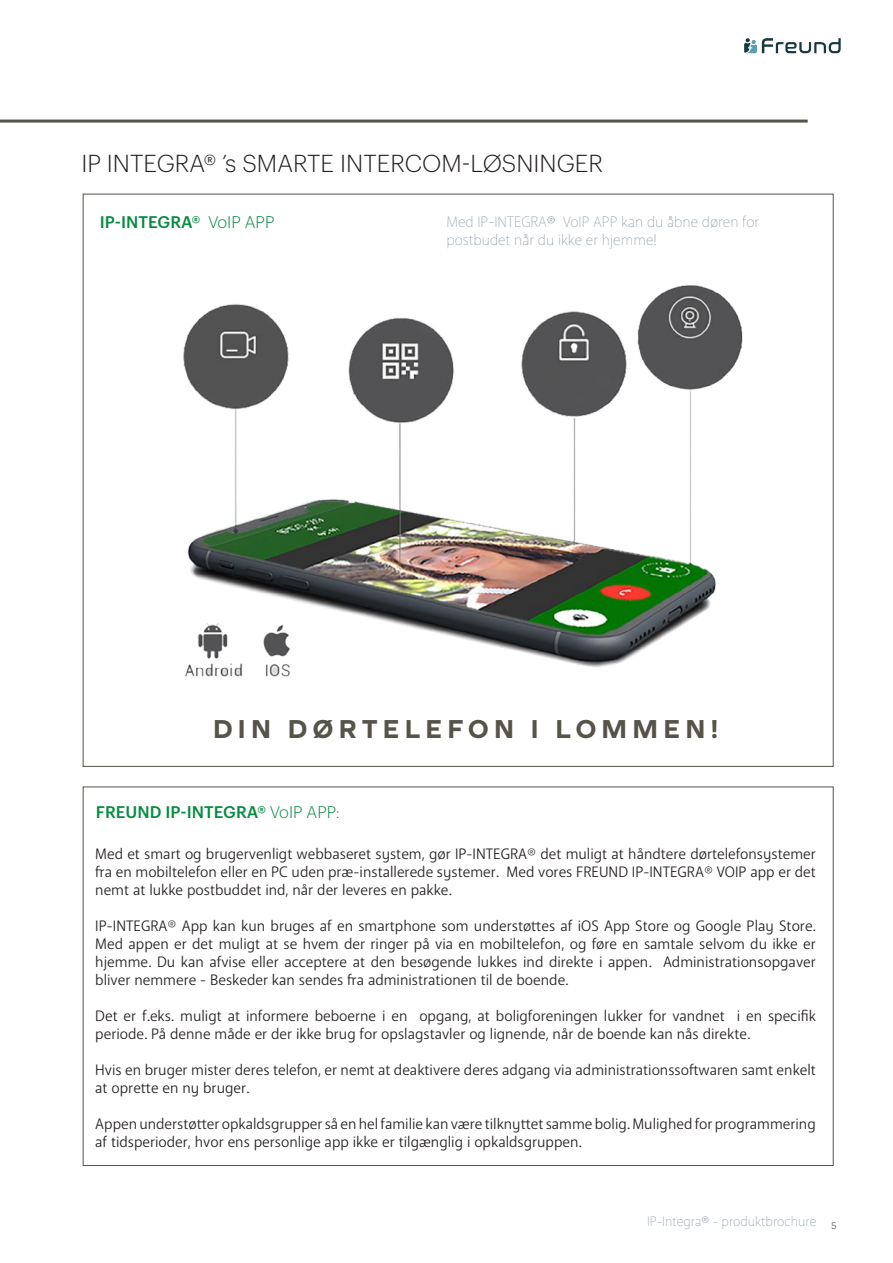
<style>
.page{position:relative;width:893px;height:1263px;background:#fff}
.page>*{position:absolute;margin:0;border:0;box-sizing:border-box;transform-origin:0 0}
.t1{font:700 27px "Graphie";letter-spacing:.2em;color:#565349}
.t2{font:300 24px "Graphik";color:#241f1f}
.t3{font:500 16.5px "Graphik";color:#068b41}
.t4{font:15px/18px "Anago";color:#241f1f}
.t5{font:100 15px/18px "Anago";color:#7f8f9d}
.t6{font:100 13.5px "Anago";color:#7d8d9b}
.t7{font:300 9px "Graphik";color:#241f1f}
.s1{font-weight:300}
</style>
<div class="page">
<hr style="left:0;top:120px;width:808px;height:3px;background:#565349">
<img style="left:82px;top:238px;width:661px;height:485px">
<svg style="left:744px;top:38px;width:97px;height:16px"></svg>
<h2 class="t2" style="left:81px;top:146px;width:523px">IP INTEGRA® ’s SMARTE INTERCOM-LØSNINGER</h2>
<p class="t3" style="left:100px;top:209px;width:176px">IP-INTEGRA® <span class="s1">VoIP APP</span></p>
<p class="t5" style="left:446px;top:213px;width:314px">Med IP-INTEGRA® VoIP APP kan du åbne døren for postbudet når du ikke er hjemme!</p>
<h1 class="t1" style="left:213px;top:713px;width:507px">DIN DØRTELEFON I LOMMEN!</h1>
<p class="t3" style="left:96px;top:799px;width:245px">FREUND IP-INTEGRA® <span class="s1">VoIP APP:</span></p>
<p class="t4" style="left:95px;top:845px;width:722px;text-align:justify">Med et smart og brugervenligt webbaseret system, gør IP-INTEGRA® det muligt at håndtere dørtelefonsystemer fra en mobiltelefon eller en PC uden præ-installerede systemer. Med vores FREUND IP-INTEGRA® VOIP app er det nemt at lukke postbuddet ind, når der leveres en pakke.</p>
<p class="t4" style="left:95px;top:917px;width:722px;text-align:justify">IP-INTEGRA® App kan kun bruges af en smartphone som understøttes af iOS App Store og Google Play Store.<br>Med appen er det muligt at se hvem der ringer på via en mobiltelefon, og føre en samtale selvom du ikke er hjemme. Du kan afvise eller acceptere at den besøgende lukkes ind direkte i appen. Administrationsopgaver bliver nemmere - Beskeder kan sendes fra administrationen til de boende.</p>
<p class="t4" style="left:95px;top:1007px;width:722px">Det er f.eks. muligt at informere beboerne i en opgang, at boligforeningen lukker for vandnet i en specifik periode. På denne måde er der ikke brug for opslagstavler og lignende, når de boende kan nås direkte.</p>
<p class="t4" style="left:95px;top:1061px;width:722px">Hvis en bruger mister deres telefon, er nemt at deaktivere deres adgang via administrationssoftwaren samt enkelt at oprette en ny bruger.</p>
<p class="t4" style="left:95px;top:1115px;width:722px">Appen understøtter opkaldsgrupper så en hel familie kan være tilknyttet samme bolig. Mulighed for programmering af tidsperioder, hvor ens personlige app ikke er tilgænglig i opkaldsgruppen.</p>
<p class="t6" style="left:647px;top:1212px;width:171px">IP-Integra® - produktbrochure</p>
<p class="t7" style="left:832px;top:1219px;width:7px">5</p>
</div>
